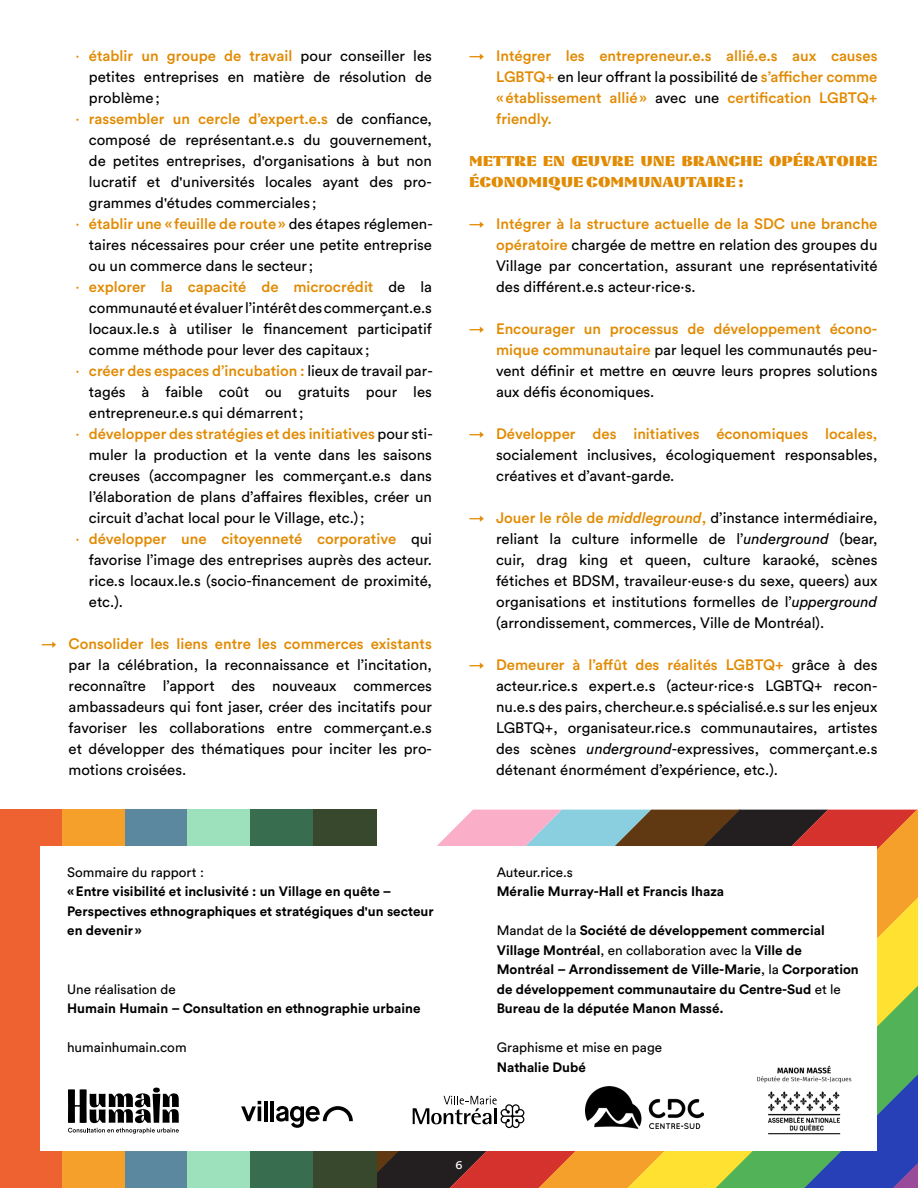
<style>
.page{position:relative;width:918px;height:1188px;background:#fff}
.page>*{position:absolute;margin:0;border:0;box-sizing:border-box;transform-origin:0 0}
.t1{font:15px/21px "Circular Std";color:#000;text-align:justify}
.t2{font:500 15px/21px "Circular Std";color:#e18a02;text-align:justify}
.t3{font:800 14.25px/21px "Nazare";color:#e18a02}
.t4{font:700 13.5px/19.5px "Circular Std";color:#000}
.t5{font:13.5px "Circular Std";color:#000}
.t6{font:12px "Circular Std";color:#fff}
.s1{font-weight:400}
.s2{font-weight:400;color:#000}
.s3{color:#e18a02}
.s4{font-weight:500;color:#e18a02}
.s5{font-weight:500;font-style:italic;color:#e18a02}
.s6{font-style:italic}
</style>
<div class="page">
<svg style="left:376px;top:810px;width:74px;height:378px"></svg>
<svg style="left:450px;top:810px;width:88px;height:378px"></svg>
<svg style="left:538px;top:810px;width:380px;height:378px"></svg>
<svg style="left:627px;top:897px;width:291px;height:291px;fill:#ffe131"></svg>
<svg style="left:716px;top:986px;width:202px;height:202px"></svg>
<div style="left:0;top:810px;width:63px;height:378px;background:#ee6131"></div>
<div style="left:63px;top:810px;width:63px;height:378px;background:#f6a02c"></div>
<div style="left:126px;top:810px;width:63px;height:378px;background:#5b889e"></div>
<div style="left:188px;top:810px;width:63px;height:378px;background:#9ce1bc"></div>
<div style="left:251px;top:810px;width:63px;height:378px;background:#386e4f"></div>
<div style="left:313px;top:810px;width:63px;height:378px;background:#38482d"></div>
<div style="left:40px;top:847px;width:838px;height:304px;background:#fff"></div>
<svg style="left:241px;top:1101px;width:20px;height:20px"></svg>
<hr style="left:258px;top:1106px;width:3px;height:15px;background:#000">
<hr style="left:264px;top:1101px;width:4px;height:20px;background:#000">
<hr style="left:271px;top:1101px;width:3px;height:20px;background:#000">
<svg style="left:276px;top:1106px;width:77px;height:22px"></svg>
<svg style="left:413px;top:1096px;width:111px;height:32px"></svg>
<svg style="left:68px;top:1088px;width:111px;height:46px"></svg>
<img style="left:757px;top:1065px;width:95px;height:70px">
<img style="left:585px;top:1086px;width:119px;height:43px">
<p class="t2" style="left:75px;top:45px;width:358px"><span class="s1">·</span> établir un groupe de travail <span class="s2">pour conseiller les</span></p>
<p class="t1" style="left:89px;top:66px;width:345px">petites entreprises en matière de résolution de</p>
<p class="t1" style="left:89px;top:87px;width:73px">problème;</p>
<p class="t2" style="left:75px;top:108px;width:358px"><span class="s1">·</span> rassembler un cercle d’expert.e.s <span class="s2">de confiance,</span></p>
<p class="t1" style="left:89px;top:129px;width:345px">composé de représentant.e.s du gouvernement,</p>
<p class="t1" style="left:89px;top:150px;width:345px">de petites entreprises, d'organisations à but non</p>
<p class="t1" style="left:89px;top:171px;width:345px">lucratif et d'universités locales ayant des pro-</p>
<p class="t1" style="left:89px;top:192px;width:229px">grammes d'études commerciales ;</p>
<p class="t2" style="left:75px;top:213px;width:359px"><span class="s1">·</span> établir une «feuille de route» <span class="s2">des étapes réglemen-</span></p>
<p class="t1" style="left:89px;top:234px;width:345px">taires nécessaires pour créer une petite entreprise</p>
<p class="t1" style="left:89px;top:255px;width:226px">ou un commerce dans le secteur;</p>
<p class="t2" style="left:75px;top:276px;width:358px"><span class="s1">·</span> explorer la capacité de microcrédit <span class="s2">de la</span></p>
<p class="t1" style="left:89px;top:297px;width:345px">communauté et évaluer l’intérêt des commerçant.e.s</p>
<p class="t1" style="left:89px;top:318px;width:345px">locaux.le.s à utiliser le financement participatif</p>
<p class="t1" style="left:89px;top:339px;width:282px">comme méthode pour lever des capitaux ;</p>
<p class="t2" style="left:75px;top:360px;width:359px"><span class="s1">·</span> créer des espaces d’incubation : <span class="s2">lieux de travail par-</span></p>
<p class="t1" style="left:89px;top:381px;width:345px">tagés à faible coût ou gratuits pour les</p>
<p class="t1" style="left:89px;top:402px;width:216px">entrepreneur.e.s qui démarrent;</p>
<p class="t2" style="left:75px;top:423px;width:359px"><span class="s1">·</span> développer des stratégies et des initiatives <span class="s2">pour sti-</span></p>
<p class="t1" style="left:89px;top:444px;width:345px">muler la production et la vente dans les saisons</p>
<p class="t1" style="left:89px;top:465px;width:345px">creuses (accompagner les commerçant.e.s dans</p>
<p class="t1" style="left:89px;top:486px;width:345px">l’élaboration de plans d’affaires flexibles, créer un</p>
<p class="t1" style="left:89px;top:507px;width:277px">circuit d’achat local pour le Village, etc.);</p>
<p class="t2" style="left:75px;top:528px;width:358px"><span class="s1">·</span> développer une citoyenneté corporative <span class="s2">qui</span></p>
<p class="t1" style="left:89px;top:549px;width:345px">favorise l’image des entreprises auprès des acteur.</p>
<p class="t1" style="left:89px;top:570px;width:345px">rice.s locaux.le.s (socio-financement de proximité,</p>
<p class="t1" style="left:89px;top:591px;width:36px">etc.).</p>
<p class="t1" style="left:69px;top:633px;width:365px;text-indent:-27px"><span class="s3">→</span> <span class="s4">Consolider les liens entre les commerces existants </span>par la célébration, la reconnaissance et l’incitation, reconnaître l’apport des nouveaux commerces ambassadeurs qui font jaser, créer des incitatifs pour favoriser les collaborations entre commerçant.e.s et développer des thématiques pour inciter les pro&shy;motions croisées.</p>
<p class="t2" style="left:496px;top:45px;width:383px;text-indent:-27px"><span class="s1">→</span> Intégrer les entrepreneur.e.s allié.e.s aux causes LGBTQ+ <span class="s2">en leur offrant la possibilité de</span> s’afficher comme «établissement allié» <span class="s2">avec une</span> certification LGBTQ+ friendly.</p>
<p class="t3" style="left:469px;top:150px;width:410px">METTRE EN ŒUVRE UNE BRANCHE OPÉRATOIRE<br>ÉCONOMIQUE COMMUNAUTAIRE :</p>
<p class="t1" style="left:496px;top:213px;width:383px;text-indent:-27px"><span class="s3">→</span> <span class="s4">Intégrer à la structure actuelle de la SDC une branche opératoire</span> chargée de mettre en relation des groupes du Village par concertation, assurant une représentativité des différent.e.s acteur·rice·s.</p>
<p class="t1" style="left:496px;top:318px;width:383px;text-indent:-27px"><span class="s3">→</span> <span class="s4">Encourager un processus de développement écono&shy;mique communautaire</span> par lequel les communautés peu&shy;vent définir et mettre en œuvre leurs propres solutions aux défis économiques.</p>
<p class="t1" style="left:496px;top:423px;width:383px;text-indent:-27px"><span class="s3">→</span> <span class="s4">Développer des initiatives économiques locales, </span>socialement inclusives, écologiquement responsables, créatives et d’avant-garde.</p>
<p class="t1" style="left:496px;top:507px;width:383px;text-indent:-27px"><span class="s3">→</span> <span class="s4">Jouer le rôle de</span> <span class="s5">middleground</span><span class="s4">,</span> d’instance intermédiaire, reliant la culture informelle de l’<span class="s6">underground</span> (bear, cuir, drag king et queen, culture karaoké, scènes fétiches et BDSM, travaileur·euse·s du sexe, queers) aux organisations et institutions formelles de l’<span class="s6">upperground </span>(arrondissement, commerces, Ville de Montréal).</p>
<p class="t1" style="left:496px;top:654px;width:383px;text-indent:-27px"><span class="s3">→</span> <span class="s4">Demeurer à l’affût des réalités LGBTQ+</span> grâce à des acteur.rice.s expert.e.s (acteur·rice·s LGBTQ+ recon&shy;nu.e.s des pairs, chercheur.e.s spécialisé.e.s sur les enjeux LGBTQ+, organisateur.rice.s communautaires, artistes des scènes <span class="s6">underground</span>-expressives, commerçant.e.s détenant énormément d’expérience, etc.).</p>
<p class="t5" style="left:67px;top:864px;width:138px">Sommaire du rapport :</p>
<p class="t4" style="left:67px;top:881px;width:368px">«Entre visibilité et inclusivité : un Village en quête –<br>Perspectives ethnographiques et stratégiques d'un secteur en devenir»</p>
<p class="t5" style="left:67px;top:981px;width:110px">Une réalisation de</p>
<p class="t4" style="left:67px;top:998px;width:355px">Humain Humain – Consultation en ethnographie urbaine</p>
<p class="t5" style="left:67px;top:1039px;width:121px">humainhumain.com</p>
<p class="t5" style="left:497px;top:864px;width:78px">Auteur.rice.s</p>
<p class="t4" style="left:497px;top:881px;width:229px">Méralie Murray-Hall et Francis Ihaza</p>
<p class="t4" style="left:497px;top:920px;width:364px"><span class="s1">Mandat de la</span> Société de développement commercial Village Montréal<span class="s1">, en collaboration avec la</span> Ville de Montréal – Arrondissement de Ville-Marie<span class="s1">, la</span> Corporation de développement communautaire du Centre-Sud <span class="s1">et le </span>Bureau de la députée Manon Massé.</p>
<p class="t5" style="left:497px;top:1039px;width:167px">Graphisme et mise en page</p>
<p class="t4" style="left:497px;top:1057px;width:91px">Nathalie Dubé</p>
<p class="t6" style="left:456px;top:1157px;width:8px">6</p>
</div>
